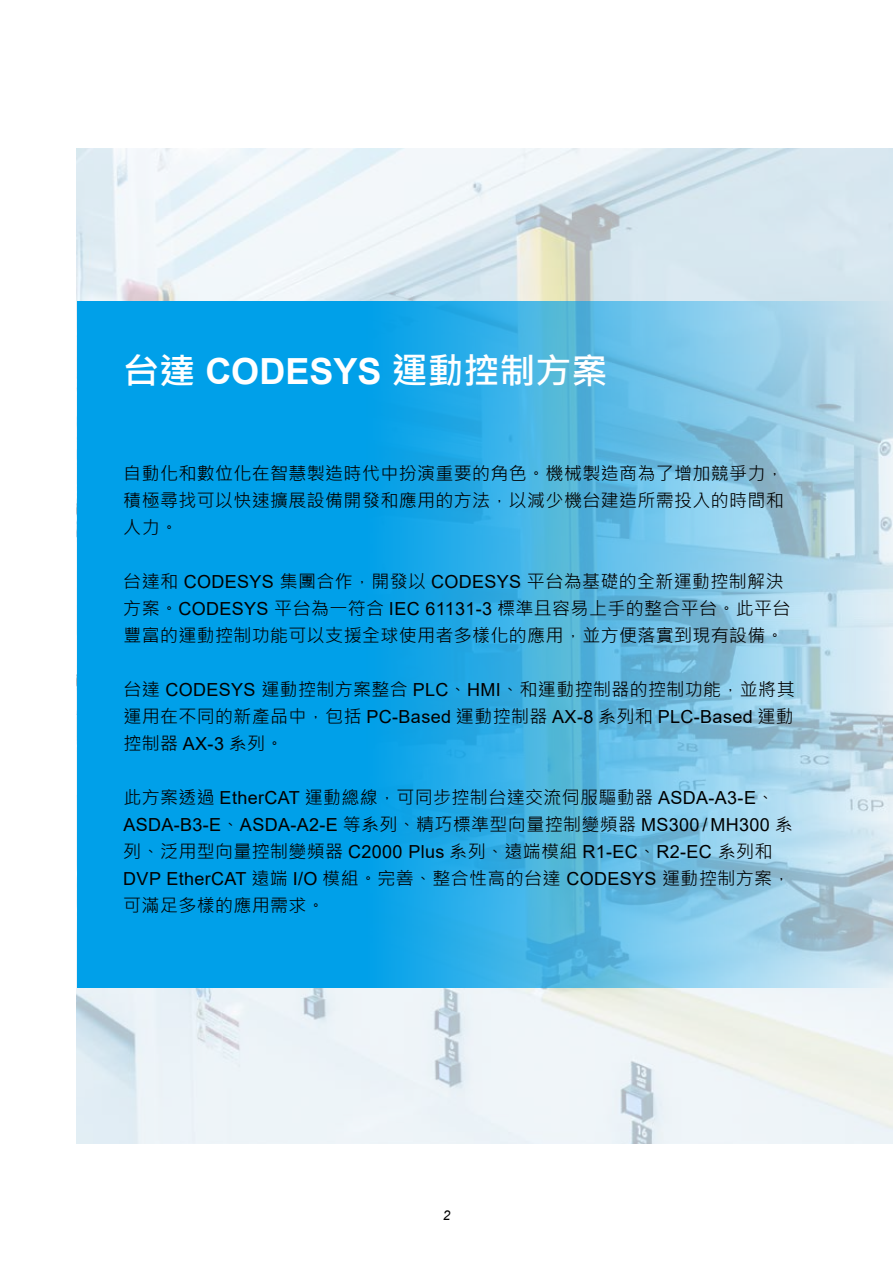
<style>
.page{position:relative;width:893px;height:1263px;background:#fff}
.page>*{position:absolute;margin:0;border:0;box-sizing:border-box;transform-origin:0 0}
.t1{font:700 36px "Microsoft Jheng Hei";color:#fff}
.t2{font:18px/27px "Microsoft Jheng Hei";letter-spacing:.02em;color:#000;text-align:justify}
.t3{font:18px "Arial";letter-spacing:.02em;color:#000}
.t4{font:italic 13.5px "Arial";color:#000}
.s1{font-family:"Arial"}
.s2{font-family:"Microsoft Jheng Hei"}
</style>
<div class="page">
<img style="left:77px;top:149px;width:816px;height:995px">
<svg style="left:78px;top:302px;width:815px;height:686px;background:#43b3e6"></svg>
<h1 class="t1" style="left:123px;top:349px;width:486px">台達 <span class="s1">CODESYS</span> 運動控制方案</h1>
<p class="t2" style="left:123px;top:460px;width:662px">自動化和數位化在智慧製造時代中扮演重要的角色。機械製造商為了增加競爭力，積極尋找可以快速擴展設備開發和應用的方法，以減少機台建造所需投入的時間和人力。</p>
<p class="t2" style="left:123px;top:568px;width:669px;text-align:left">台達和 <span class="s1">CODESYS</span> 集團合作，開發以 <span class="s1">CODESYS</span> 平台為基礎的全新運動控制解決方案。<span class="s1">CODESYS</span> 平台為一符合 <span class="s1">IEC 61131-3</span> 標準且容易上手的整合平台。此平台豐富的運動控制功能可以支援全球使用者多樣化的應用，並方便落實到現有設備。</p>
<p class="t2" style="left:123px;top:676px;width:673px">台達 <span class="s1">CODESYS</span> 運動控制方案整合 <span class="s1">PLC</span>、<span class="s1">HMI</span>、和運動控制器的控制功能，並將其運用在不同的新產品中，包括 <span class="s1">PC-Based</span> 運動控制器 <span class="s1">AX-8</span> 系列和 <span class="s1">PLC-Based</span> 運動控制器 <span class="s1">AX-3</span> 系列。</p>
<p class="t2" style="left:123px;top:784px;width:652px">此方案透過 <span class="s1">EtherCAT</span> 運動總線，可同步控制台達交流伺服驅動器 <span class="s1">ASDA-A3-E</span>、</p>
<p class="t3" style="left:123px;top:813px;width:671px">ASDA-B3-E<span class="s2">、</span>ASDA-A2-E <span class="s2">等系列、精巧標準型向量控制變頻器</span> MS300 / MH300 <span class="s2">系</span></p>
<p class="t2" style="left:123px;top:838px;width:669px;text-align:left">列、泛用型向量控制變頻器 <span class="s1">C2000 Plus</span> 系列、遠端模組 <span class="s1">R1-EC</span>、<span class="s1">R2-EC</span> 系列和<br><span class="s1">DVP EtherCAT</span> 遠端 <span class="s1">I/O</span> 模組。完善、整合性高的台達 <span class="s1">CODESYS</span> 運動控制方案，可滿足多樣的應用需求。</p>
<p class="t4" style="left:443px;top:1206px;width:9px">2</p>
</div>
